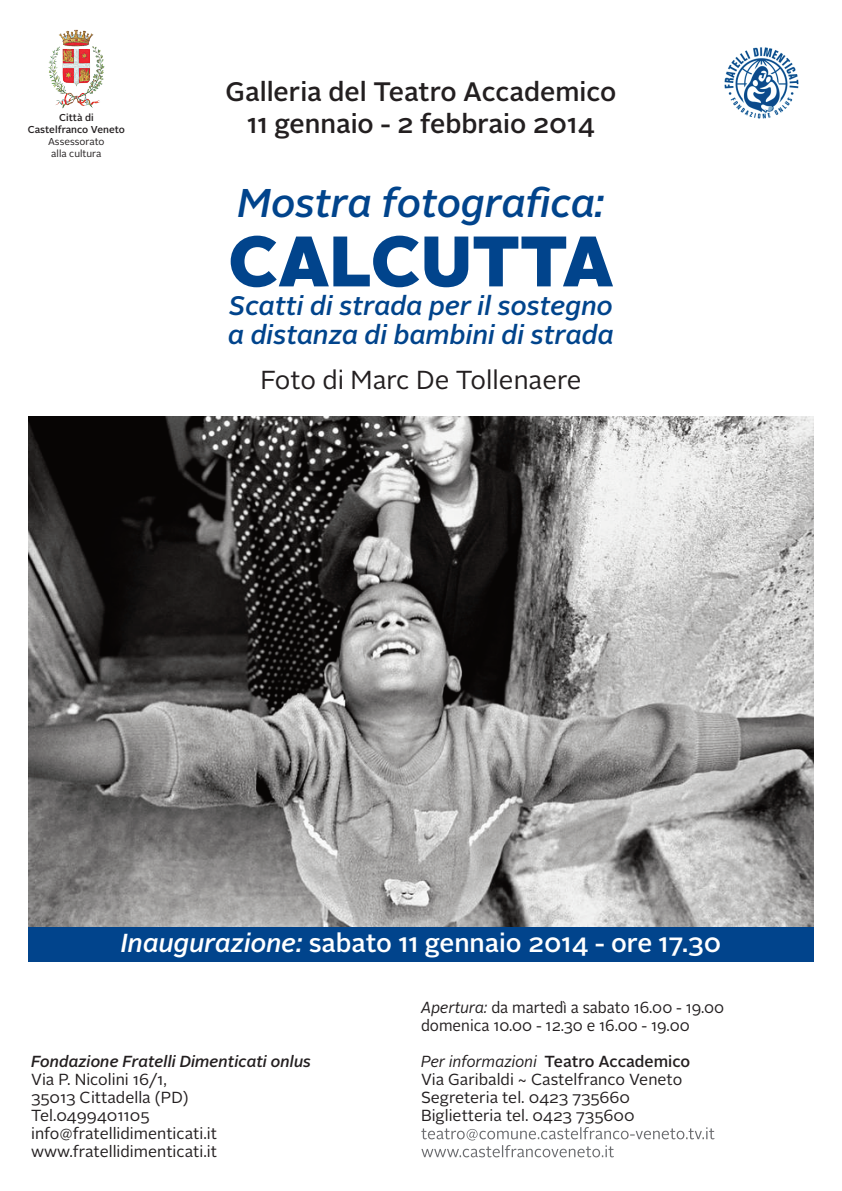
<style>
.page{position:relative;width:842px;height:1191px;background:#fff}
.page>*{position:absolute;margin:0;border:0;box-sizing:border-box;transform-origin:0 0}
.t1{font:900 71.2px "Alright Sans";color:#01448c}
.t2{font:italic 500 40px "Alright Sans";letter-spacing:-.005em;color:#01448c}
.t3{font:italic 500 26.7px/28.9px "Alright Sans";color:#01448c}
.t4{font:500 26.7px/32px "Alright Sans";color:#231f20;text-align:center}
.t5{font:500 26px "Alright Sans";color:#fff}
.t6{font:26px "Alright Sans";color:#231f20}
.t7{font:16px/18px "Alright Sans";color:#231f20}
.t8{font:16px/18px "Alright Sans";color:#231f20;scale:.95 1}
.t9{font:italic 500 16px "Alright Sans";color:#231f20}
.t10{font:500 10px/12px "Alright Sans";color:#231f20;text-align:center}
.t11{font:10px/12px "Alright Sans";color:#231f20;text-align:center}
.s1{font-style:italic}
.s2{font-weight:500}
</style>
<div class="page">
<img style="left:28px;top:417px;width:785px;height:510px">
<img style="left:725px;top:47px;width:74px;height:72px">
<div style="left:28px;top:927px;width:786px;height:34px;background:#01448c"></div>
<svg style="left:421px;top:1128px;width:145px;height:29px"></svg>
<img style="left:49px;top:46px;width:11px;height:25px">
<p class="t10" style="left:28px;top:112px;width:99px">Città di<br>Castelfranco Veneto</p>
<p class="t11" style="left:48px;top:136px;width:58px">Assessorato alla cultura</p>
<h3 class="t4" style="left:226px;top:78px;width:392px">Galleria del Teatro Accademico<br>11 gennaio - 2 febbraio 2014</h3>
<h2 class="t2" style="left:238px;top:189px;width:368px">Mostra fotografica:</h2>
<h1 class="t1" style="left:228px;top:236px;width:387px">CALCUTTA</h1>
<h3 class="t3" style="left:228px;top:294px;width:387px">Scatti di strada per il sostegno a distanza di bambini di strada</h3>
<h3 class="t6" style="left:260px;top:371px;width:323px">Foto di Marc De Tollenaere</h3>
<h3 class="t5" style="left:121px;top:933px;width:602px"><span class="s1">Inaugurazione:</span> sabato 11 gennaio 2014 - ore 17.30</h3>
<p class="t9" style="left:31px;top:1056px;width:281px">Fondazione Fratelli Dimenticati onlus</p>
<p class="t7" style="left:31px;top:1072px;width:187px">Via P. Nicolini 16/1,<br>35013 Cittadella (PD)<br>Tel.0499401105 info@fratellidimenticati.it www.fratellidimenticati.it</p>
<p class="t8" style="left:421px;top:1000px;width:321px"><span class="s1">Apertura:</span> da martedì a sabato 16.00 - 19.00 domenica 10.00 - 12.30 e 16.00 - 19.00</p>
<p class="t7" style="left:421px;top:1054px;width:271px"><span class="s1">Per informazioni</span> <span class="s2">Teatro Accademico </span>Via Garibaldi ~ Castelfranco Veneto Segreteria tel. 0423 735660<br>Biglietteria tel. 0423 735600</p>
</div>
